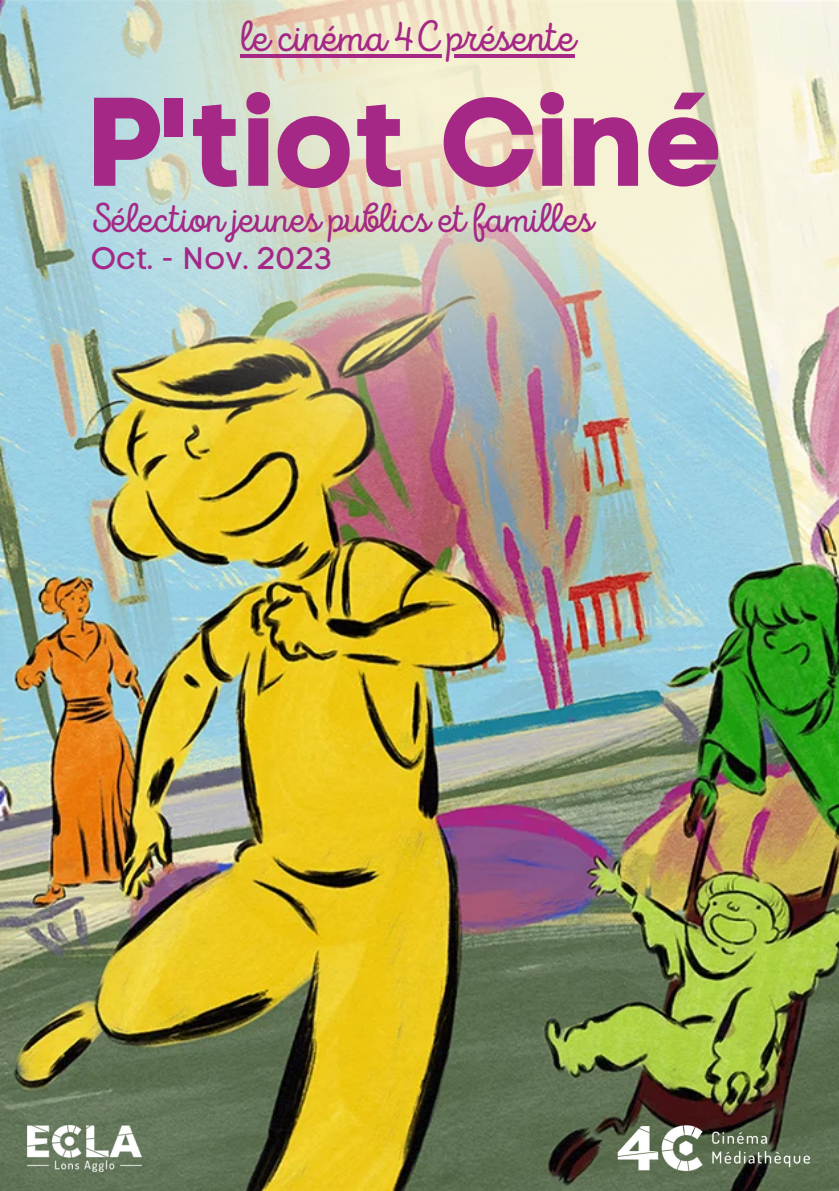
<style>
.page{position:relative;width:839px;height:1191px;background:#fff}
.page>*{position:absolute;margin:0;border:0;box-sizing:border-box;transform-origin:0 0}
.t1{font:124.8px "Code Pro Bold LC";color:#a52886}
.t2{font:43.6px "Intro Script";color:#a52886}
.t3{font:41.6px "Intro Script";color:#a52886}
.t4{font:31px "Code Pro Normal LC";color:#a52886}
</style>
<div class="page">
<img style="left:0;top:0;width:838px;height:1191px">
<img style="left:617px;top:1125px;width:192px;height:47px">
<img style="left:27px;top:1125px;width:114px;height:47px">
<hr style="left:240px;top:54px;width:334px;height:4px;background:#a52886">
<p class="t2" style="left:240px;top:19px;width:336px">le cinéma 4C présente</p>
<p class="t1" style="left:88px;top:67px;width:640px">P'tiot Ciné</p>
<p class="t3" style="left:90px;top:201px;width:503px">Sélection jeunes publics et familles</p>
<p class="t4" style="left:91px;top:239px;width:243px">Oct. - Nov. 2023</p>
</div>
